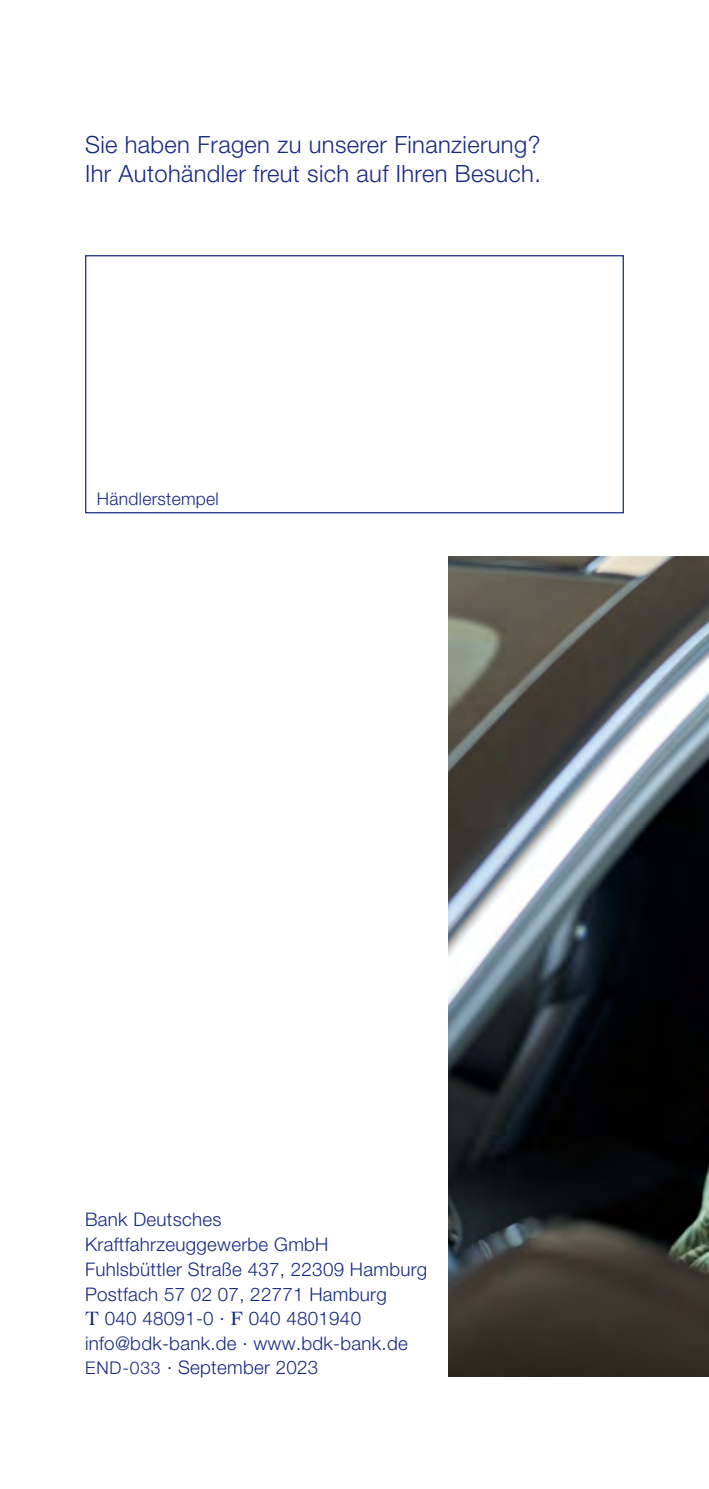
<style>
.page{position:relative;width:709px;height:1489px;background:#fff}
.page>*{position:absolute;margin:0;border:0;box-sizing:border-box;transform-origin:0 0}
.Fließtext__Helvetica{font:300 23.75px "Helvetica Neue LT Std";letter-spacing:.015em;color:#172983}
.Kontakt__Helvetica_N{font:300 18.75px/24.8px "Helvetica Neue LT Std";letter-spacing:.015em;color:#172983}
.Kontakt__Helvetica_N-2{font:300 17.5px "Helvetica Neue LT Std";letter-spacing:.015em;color:#172983}
.s1{font-family:"Suisse Works";font-weight:400;font-size:18.25px}
.s2{font-size:17.5px}
.s3{font-family:"Helvetica Neue LT Pro"}
</style>
<div class="page">
<div style="left:85px;top:255px;width:539px;height:258px;border:1px solid #172983"></div>
<img style="left:448px;top:556px;width:260px;height:820px">
<p class="Fließtext__Helvetica" style="left:85px;top:130px;width:457px">Sie haben Fragen zu unserer Finanzierung?</p>
<p class="Fließtext__Helvetica" style="left:85px;top:159px;width:457px">Ihr Autohändler freut sich auf Ihren Besuch.</p>
<p class="Kontakt__Helvetica_N-2" style="left:97px;top:488px;width:123px">Händlerstempel</p>
<p class="Kontakt__Helvetica_N" style="left:85px;top:1206px;width:344px">Bank Deutsches<br>Kraftfahrzeuggewerbe GmbH<br>Fuhlsbüttler Straße 437, 22309 Hamburg<br>Postfach 57 02 07, 22771 Hamburg<br><span class="s1">T</span> 040 48091-0 ∙ <span class="s1">F</span> 040 4801940 info@bdk-bank.de ∙ www.bdk-bank.de<br><span class="s2">END-033</span> ∙ <span class="s3">September</span> 2023</p>
</div>
